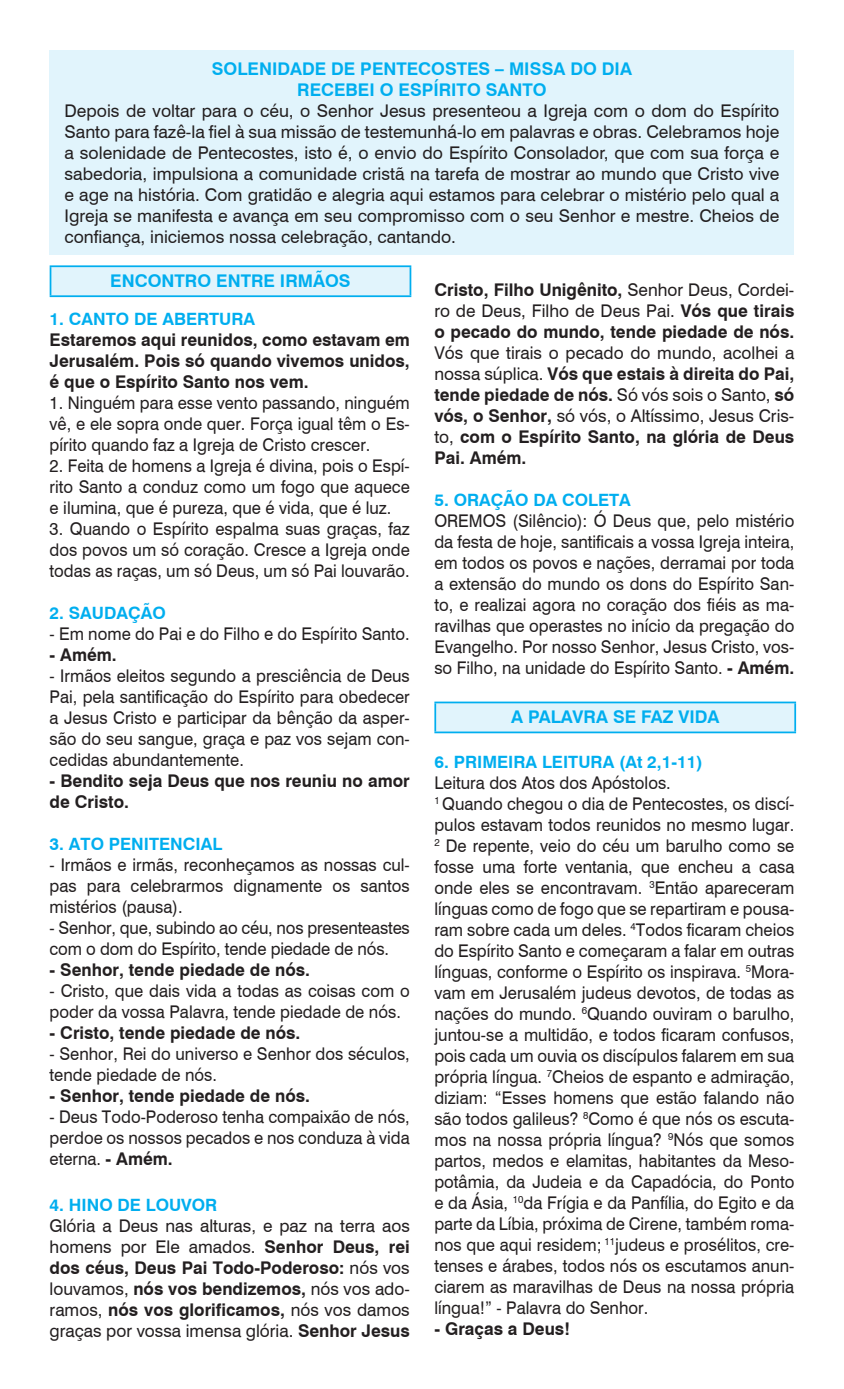
<style>
.page{position:relative;width:844px;height:1389px;background:#fff}
.page>*{position:absolute;margin:0;border:0;box-sizing:border-box;transform-origin:0 0}
.t1{font:17.5px/21px "Swiss 721 BT";color:#231f20;text-align:justify;scale:.95 1}
.t2{font:17.5px/21px "Swiss 721 BT";color:#231f20;text-align:justify}
.t3{font:700 17.5px/21px "Swiss 721 BT";color:#231f20;text-align:justify}
.t4{font:700 17.5px/21px "Swiss 721 BT";color:#00aeef;text-align:center}
.t5{font:700 16.97px "Swiss 721 BT";color:#00aeef}
.s1{font-weight:700}
.s2{font-weight:400}
</style>
<div class="page">
<div style="left:50px;top:266px;width:360px;height:30px;background:#e1f4fc"></div>
<hr style="left:50px;top:265px;width:361px;height:2px;background:#00aeef">
<svg style="left:50px;top:267px;width:1px;height:28px"></svg>
<hr style="left:409px;top:267px;width:2px;height:28px;background:#00aeef">
<hr style="left:50px;top:295px;width:361px;height:2px;background:#00aeef">
<div style="left:435px;top:702px;width:360px;height:30px;background:#e1f4fc"></div>
<hr style="left:434px;top:702px;width:361px;height:1px;background:#00aeef">
<hr style="left:434px;top:703px;width:2px;height:29px;background:#00aeef">
<svg style="left:794px;top:703px;width:1px;height:29px"></svg>
<hr style="left:434px;top:732px;width:361px;height:1px;background:#00aeef">
<div style="left:50px;top:50px;width:744px;height:204px;background:#e1f4fc"></div>
<p class="t4" style="left:212px;top:58px;width:421px">SOLENIDADE DE PENTECOSTES – MISSA DO DIA<br>RECEBEI O ESPÍRITO SANTO</p>
<p class="t2" style="left:64px;top:100px;width:716px">Depois de voltar para o céu, o Senhor Jesus presenteou a Igreja com o dom do Espírito Santo para fazê-la fiel à sua missão de testemunhá-lo em palavras e obras. Celebramos hoje a solenidade de Pentecostes, isto é, o envio do Espírito Consolador, que com sua força e sabedoria, impulsiona a comunidade cristã na tarefa de mostrar ao mundo que Cristo vive e age na história. Com gratidão e alegria aqui estamos para celebrar o mistério pelo qual a Igreja se manifesta e avança em seu compromisso com o seu Senhor e mestre. Cheios de confiança, iniciemos nossa celebração, cantando.</p>
<p class="t4" style="left:110px;top:270px;width:242px">ENCONTRO ENTRE IRMÃOS</p>
<p class="t5" style="left:50px;top:309px;width:207px">1. CANTO DE ABERTURA</p>
<p class="t3" style="left:50px;top:329px;width:361px">Estaremos aqui reunidos, como estavam em Jerusalém. Pois só quando vivemos unidos, é que o Espírito Santo nos vem.</p>
<p class="t1" style="left:50px;top:392px;width:380px">1. Ninguém para esse vento passando, ninguém vê, e ele sopra onde quer. Força igual têm o Es&shy;pírito quando faz a Igreja de Cristo crescer.</p>
<p class="t1" style="left:50px;top:455px;width:380px">2. Feita de homens a Igreja é divina, pois o Espí&shy;rito Santo a conduz como um fogo que aquece e ilumina, que é pureza, que é vida, que é luz.</p>
<p class="t1" style="left:50px;top:518px;width:380px">3. Quando o Espírito espalma suas graças, faz dos povos um só coração. Cresce a Igreja onde todas as raças, um só Deus, um só Pai louvarão.</p>
<p class="t5" style="left:50px;top:602px;width:118px">2. SAUDAÇÃO</p>
<p class="t1" style="left:50px;top:623px;width:380px">- Em nome do Pai e do Filho e do Espírito Santo.</p>
<p class="t3" style="left:50px;top:644px;width:69px">- Amém.</p>
<p class="t1" style="left:50px;top:665px;width:380px">- Irmãos eleitos segundo a presciência de Deus Pai, pela santificação do Espírito para obedecer a Jesus Cristo e participar da bênção da asper&shy;são do seu sangue, graça e paz vos sejam con&shy;cedidas abundantemente.</p>
<p class="t3" style="left:50px;top:770px;width:361px">- Bendito seja Deus que nos reuniu no amor de Cristo.</p>
<p class="t5" style="left:50px;top:833px;width:174px">3. ATO PENITENCIAL</p>
<p class="t1" style="left:50px;top:854px;width:380px">- Irmãos e irmãs, reconheçamos as nossas cul&shy;pas para celebrarmos dignamente os santos mistérios (pausa).</p>
<p class="t1" style="left:50px;top:917px;width:380px">- Senhor, que, subindo ao céu, nos presenteastes com o dom do Espírito, tende piedade de nós.</p>
<p class="t3" style="left:50px;top:959px;width:262px">- Senhor, tende piedade de nós.</p>
<p class="t1" style="left:50px;top:980px;width:380px">- Cristo, que dais vida a todas as coisas com o poder da vossa Palavra, tende piedade de nós.</p>
<p class="t3" style="left:50px;top:1022px;width:252px">- Cristo, tende piedade de nós.</p>
<p class="t1" style="left:50px;top:1043px;width:380px">- Senhor, Rei do universo e Senhor dos séculos, tende piedade de nós.</p>
<p class="t3" style="left:50px;top:1085px;width:262px">- Senhor, tende piedade de nós.</p>
<p class="t1" style="left:50px;top:1106px;width:380px">- Deus Todo-Poderoso tenha compaixão de nós, perdoe os nossos pecados e nos conduza à vida eterna. <span class="s1">- Amém.</span></p>
<p class="t5" style="left:50px;top:1195px;width:169px">4. HINO DE LOUVOR</p>
<p class="t2" style="left:50px;top:1215px;width:361px">Glória a Deus nas alturas, e paz na terra aos homens por Ele amados. <span class="s1">Senhor Deus, rei dos céus, Deus Pai Todo-Poderoso:</span> nós vos louvamos, <span class="s1">nós vos bendizemos,</span> nós vos ado&shy;ramos, <span class="s1">nós vos glorificamos,</span> nós vos damos graças por vossa imensa glória. <span class="s1">Senhor Jesus</span></p>
<p class="t3" style="left:434px;top:279px;width:361px">Cristo, Filho Unigênito, <span class="s2">Senhor Deus, Cordei&shy;ro de Deus, Filho de Deus Pai.</span> Vós que tirais o pecado do mundo, tende piedade de nós.</p>
<p class="t3" style="left:434px;top:342px;width:361px"><span class="s2">Vós que tirais o pecado do mundo, acolhei a nossa súplica.</span> Vós que estais à direita do Pai, tende piedade de nós. <span class="s2">Só vós sois o Santo,</span> só vós, o Senhor, <span class="s2">só vós, o Altíssimo, Jesus Cris&shy;to,</span> com o Espírito Santo, na glória de Deus Pai. Amém.</p>
<p class="t5" style="left:434px;top:489px;width:198px">5. ORAÇÃO DA COLETA</p>
<p class="t1" style="left:434px;top:510px;width:380px">OREMOS (Silêncio): Ó Deus que, pelo mistério da festa de hoje, santificais a vossa Igreja inteira, em todos os povos e nações, derramai por toda a extensão do mundo os dons do Espírito San&shy;to, e realizai agora no coração dos fiéis as ma&shy;ravilhas que operastes no início da pregação do Evangelho. Por nosso Senhor, Jesus Cristo, vos&shy;so Filho, na unidade do Espírito Santo. <span class="s1">- Amém.</span></p>
<p class="t4" style="left:511px;top:706px;width:210px">A PALAVRA SE FAZ VIDA</p>
<p class="t5" style="left:434px;top:752px;width:270px">6. PRIMEIRA LEITURA (At 2,1-11)</p>
<p class="t1" style="left:434px;top:772px;width:380px;text-align:left">Leitura dos Atos dos Apóstolos.<br><sup>1</sup> Quando chegou o dia de Pentecostes, os discí&shy;pulos estavam todos reunidos no mesmo lugar.<br><sup>2</sup> De repente, veio do céu um barulho como se fosse uma forte ventania, que encheu a casa onde eles se encontravam. <sup>3</sup>Então apareceram línguas como de fogo que se repartiram e pousa&shy;ram sobre cada um deles. <sup>4</sup>Todos ficaram cheios do Espírito Santo e começaram a falar em outras línguas, conforme o Espírito os inspirava. <sup>5</sup>Mora&shy;vam em Jerusalém judeus devotos, de todas as nações do mundo. <sup>6</sup>Quando ouviram o barulho, juntou-se a multidão, e todos ficaram confusos, pois cada um ouvia os discípulos falarem em sua própria língua. <sup>7</sup>Cheios de espanto e admiração, diziam: “Esses homens que estão falando não são todos galileus? <sup>8</sup>Como é que nós os escuta&shy;mos na nossa própria língua? <sup>9</sup>Nós que somos partos, medos e elamitas, habitantes da Meso&shy;potâmia, da Judeia e da Capadócia, do Ponto e da Ásia, <sup>10</sup>da Frígia e da Panfília, do Egito e da parte da Líbia, próxima de Cirene, também roma&shy;nos que aqui residem; <sup>11</sup>judeus e prosélitos, cre&shy;tenses e árabes, todos nós os escutamos anun&shy;ciarem as maravilhas de Deus na nossa própria língua!” - Palavra do Senhor.</p>
<p class="t3" style="left:434px;top:1318px;width:137px">- Graças a Deus!</p>
</div>
